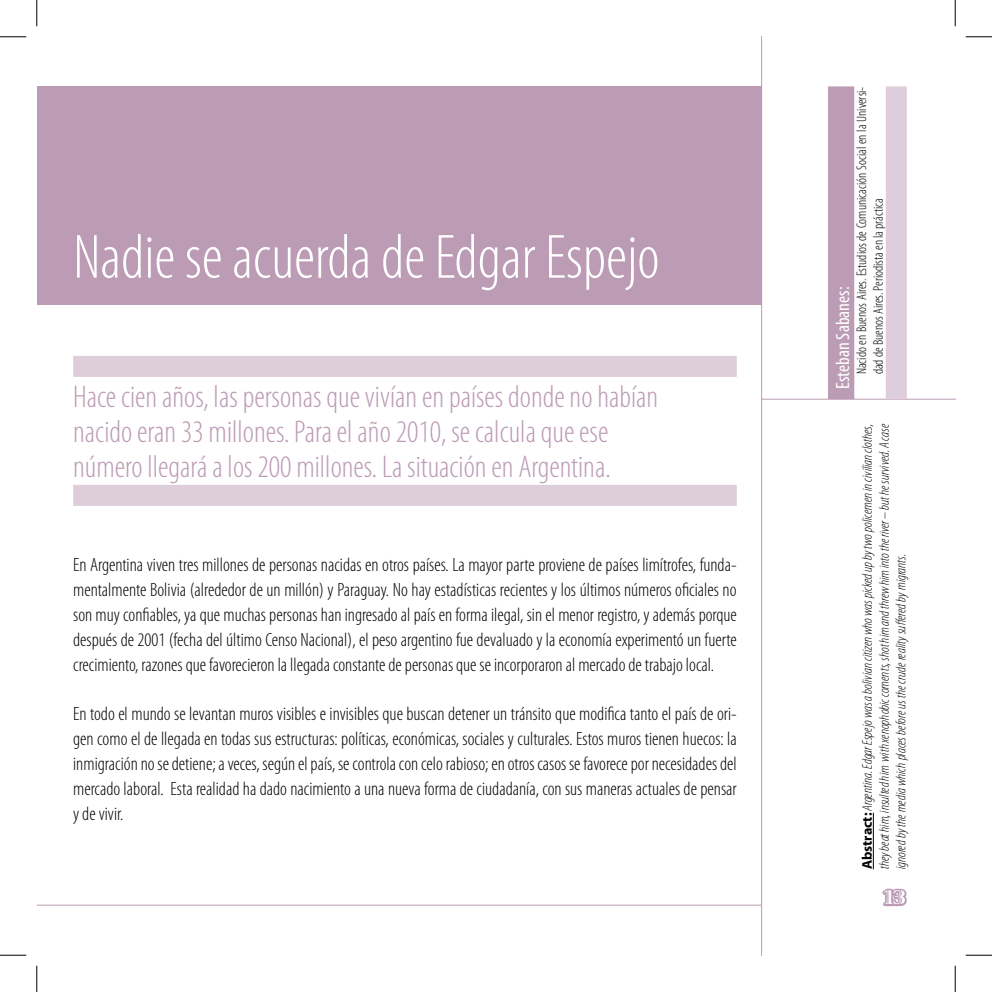
<style>
.page{position:relative;width:992px;height:992px;background:#fff}
.page>*{position:absolute;margin:0;border:0;box-sizing:border-box;transform-origin:0 0}
.t1{font:300 condensed 63px "Myriad Pro";color:#fff}
.t2{font:300 condensed 31.5px/35px "Myriad Pro";color:#bc9bb4}
.t3{font:700 21px "Viva Std";color:#fff}
.t4{font:300 condensed 19.25px/24.8px "Myriad Pro";color:#000;text-align:justify}
.t5{font:condensed 19.25px "Myriad Pro";color:#fff}
.t6{font:italic 300 condensed 14px/16.8px "Myriad Pro";color:#000;text-align:justify}
.t7{font:300 condensed 14px/16.8px "Myriad Pro";color:#000}
.s1{font-weight:700;font-style:normal;font-stretch:normal}
</style>
<div class="page">
<div style="left:37px;top:86px;width:724px;height:219px;background:#bc9bb4"></div>
<hr style="left:761px;top:37px;width:1px;height:917px;background:#bc9bb4">
<hr style="left:761px;top:398px;width:193px;height:1px;background:#bc9bb4">
<hr style="left:37px;top:904px;width:724px;height:1px;background:#bc9bb4">
<svg style="left:882px;top:888px;width:25px;height:19px"></svg>
<div style="left:827px;top:86px;width:27px;height:313px;background:#bc9bb4"></div>
<div style="left:885px;top:86px;width:21px;height:313px;background:#decdda"></div>
<hr style="left:872px;top:812px;width:1px;height:57px;background:#000">
<div style="left:73px;top:356px;width:663px;height:21px;background:#decdda"></div>
<div style="left:73px;top:484px;width:663px;height:21px;background:#decdda"></div>
<svg style="left:0;top:36px;width:26px;height:1px"></svg>
<svg style="left:965px;top:36px;width:26px;height:1px"></svg>
<svg style="left:0;top:954px;width:26px;height:1px"></svg>
<svg style="left:965px;top:954px;width:26px;height:1px"></svg>
<svg style="left:36px;top:0;width:1px;height:26px"></svg>
<svg style="left:36px;top:965px;width:1px;height:26px"></svg>
<svg style="left:954px;top:0;width:1px;height:26px"></svg>
<svg style="left:954px;top:965px;width:1px;height:26px"></svg>
<h1 class="t1" style="left:73px;top:219px;width:587px">Nadie se acuerda de Edgar Espejo</h1>
<h2 class="t2" style="left:73px;top:379px;width:586px">Hace cien años, las personas que vivían en países donde no habían nacido eran 33 millones. Para el año 2010, se calcula que ese número llegará a los 200 millones. La situación en Argentina.</h2>
<p class="t4" style="left:73px;top:552px;width:665px">En Argentina viven tres millones de personas nacidas en otros países. La mayor parte proviene de países limítrofes, funda&shy;mentalmente Bolivia (alrededor de un millón) y Paraguay. No hay estadísticas recientes y los últimos números oficiales no son muy confiables, ya que muchas personas han ingresado al país en forma ilegal, sin el menor registro, y además porque después de 2001 (fecha del último Censo Nacional), el peso argentino fue devaluado y la economía experimentó un fuerte crecimiento, razones que favorecieron la llegada constante de personas que se incorporaron al mercado de trabajo local.</p>
<p class="t4" style="left:73px;top:701px;width:665px">En todo el mundo se levantan muros visibles e invisibles que buscan detener un tránsito que modifica tanto el país de ori&shy;gen como el de llegada en todas sus estructuras: políticas, económicas, sociales y culturales. Estos muros tienen huecos: la inmigración no se detiene; a veces, según el país, se controla con celo rabioso; en otros casos se favorece por necesidades del mercado laboral. Esta realidad ha dado nacimiento a una nueva forma de ciudadanía, con sus maneras actuales de pensar y de vivir.</p>
<p class="t7" style="left:852px;top:374px;width:289px;rotate:-90deg">Nacido en Buenos Aires. Estudios de Comunicación Social en la Universi&shy;dad de Buenos Aires. Periodista en la práctica</p>
<p class="t5" style="left:831px;top:389px;width:104px;rotate:-90deg">Esteban Sabanes:</p>
<p class="t6" style="left:858px;top:869px;width:447px;rotate:-90deg"><span class="s1">Abstract:</span> Argentina. Edgar Espejo was a bolivian citizen who was picked up by two policemen in civilian clothes, they beat him, insulted him with xenophobic coments, shot him and threw him into the river – but he survived. A case ignored by the media which places before us the crude reality suffered by migrants.</p>
<p class="t3" style="left:883px;top:886px;width:12px">13</p>
</div>
